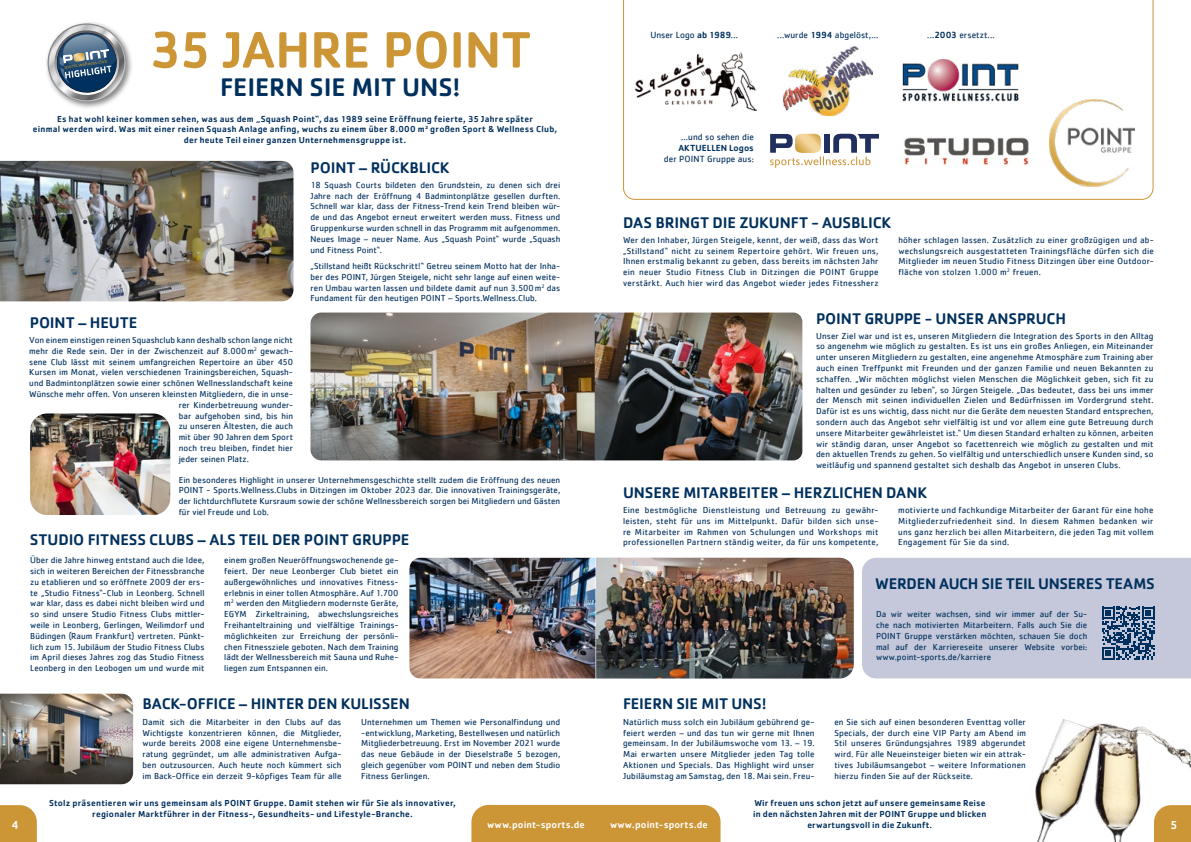
<style>
.page{position:relative;width:1191px;height:842px;background:#fff}
.page>*{position:absolute;margin:0;border:0;box-sizing:border-box;transform-origin:0 0}
.t1{font:500 53.1px "Cachet Std";letter-spacing:-.01em;color:#cc9535}
.t2{font:500 26.4px "Cachet Std";color:#00305d}
.t3{font:500 16px "Cachet Std";letter-spacing:-.01em;color:#00305d}
.t4{font:500 12px "Cachet Std";color:#fff}
.t5{font:500 10px "Cachet Std";letter-spacing:.01em;color:#fff}
.t6{font:9.2px "Cachet";letter-spacing:.005em;color:#00305d}
.t7{font:500 9.2px "Cachet Std";letter-spacing:.01em;color:#00305d}
.t8{font:9px/10.8px "Cachet";letter-spacing:.005em;color:#00305d;text-align:justify}
.t9{font:500 9px/10.8px "Cachet Std";letter-spacing:.025em;color:#00305d;text-align:center}
.s1{font-family:"Cachet Std";font-weight:500}
</style>
<div class="page">
<img style="left:409px;top:558px;width:444px;height:120px">
<img style="left:0;top:161px;width:293px;height:140px">
<img style="left:0;top:694px;width:133px;height:90px">
<img style="left:310px;top:313px;width:492px;height:147px">
<svg style="left:0;top:805px;width:37px;height:37px"></svg>
<div style="left:471px;top:805px;width:249px;height:37px;background:#cc9535"></div>
<div style="left:44px;top:20px;width:89px;height:89px;background:#000;opacity:.5"></div>
<svg style="left:45px;top:23px;width:84px;height:81px"></svg>
<img style="left:30px;top:413px;width:140px;height:102px">
<svg style="left:623px;top:0;width:530px;height:200px"></svg>
<div style="left:862px;top:558px;width:329px;height:120px;background:#c4c8da"></div>
<img style="left:1008px;top:674px;width:183px;height:168px">
<h1 class="t1" style="left:149px;top:17px;width:384px">35 JAHRE POINT</h1>
<h2 class="t2" style="left:220px;top:71px;width:242px">FEIERN SIE MIT UNS!</h2>
<p class="t9" style="left:33px;top:113px;width:526px">Es hat wohl keiner kommen sehen, was aus dem „Squash Point“, das 1989 seine Eröffnung feierte, 35 Jahre später<br>einmal werden wird. Was mit einer reinen Squash Anlage anfing, wuchs zu einem über 8.000 m² großen Sport &amp; Wellness Club, der heute Teil einer ganzen Unternehmensgruppe ist.</p>
<h3 class="t3" style="left:310px;top:157px;width:141px">POINT – RÜCKBLICK</h3>
<h3 class="t3" style="left:30px;top:313px;width:109px">POINT – HEUTE</h3>
<p class="t8" style="left:310px;top:179px;width:251px">18 Squash Courts bildeten den Grundstein, zu denen sich drei Jahre nach der Eröffnung 4 Badmintonplätze gesellen durften.<br>Schnell war klar, dass der Fitness-Trend kein Trend bleiben wür&shy;de und das Angebot erneut erweitert werden muss. Fitness und Gruppenkurse wurden schnell in das Programm mit aufgenommen.<br>Neues Image – neuer Name. Aus „Squash Point“ wurde „Squash und Fitness Point“.</p>
<p class="t8" style="left:310px;top:260px;width:251px">„Stillstand heißt Rückschritt!“ Getreu seinem Motto hat der Inha&shy;ber des POINT, Jürgen Steigele, nicht sehr lange auf einen weite&shy;ren Umbau warten lassen und bildete damit auf nun 3.500m<sup>2</sup> das Fundament für den heutigen POINT – Sports.Wellness.Club.</p>
<p class="t8" style="left:29px;top:334px;width:265px">Von einem einstigen reinen Squashclub kann deshalb schon lange nicht</p>
<p class="t8" style="left:29px;top:345px;width:265px">mehr die Rede sein. Der in der Zwischenzeit auf 8.000m<sup>2</sup> gewach-</p>
<p class="t8" style="left:29px;top:356px;width:265px">sene Club lässt mit seinem umfangreichen Repertoire an über 450</p>
<p class="t8" style="left:29px;top:367px;width:265px">Kursen im Monat, vielen verschiedenen Trainingsbereichen, Squash-</p>
<p class="t8" style="left:29px;top:378px;width:265px">und Badmintonplätzen sowie einer schönen Wellnesslandschaft keine</p>
<p class="t8" style="left:29px;top:388px;width:265px">Wünsche mehr offen. Von unseren kleinsten Mitgliedern, die in unse-</p>
<p class="t8" style="left:179px;top:399px;width:116px">rer Kinderbetreuung wunder-</p>
<p class="t8" style="left:179px;top:410px;width:116px">bar aufgehoben sind, bis hin</p>
<p class="t8" style="left:179px;top:421px;width:116px">zu unseren Ältesten, die auch</p>
<p class="t8" style="left:179px;top:432px;width:116px">mit über 90 Jahren dem Sport</p>
<p class="t8" style="left:179px;top:442px;width:116px">noch treu bleiben, findet hier</p>
<p class="t8" style="left:179px;top:453px;width:72px">jeder seinen Platz.</p>
<p class="t8" style="left:179px;top:474px;width:383px">Ein besonderes Highlight in unserer Unternehmensgeschichte stellt zudem die Eröffnung des neuen POINT - Sports.Wellness.Clubs in Ditzingen im Oktober 2023 dar. Die innovativen Trainingsgeräte, der lichtdurchflutete Kursraum sowie der schöne Wellnessbereich sorgen bei Mitgliedern und Gästen für viel Freude und Lob.</p>
<h3 class="t3" style="left:30px;top:530px;width:381px">STUDIO FITNESS CLUBS – ALS TEIL DER POINT GRUPPE</h3>
<p class="t8" style="left:30px;top:555px;width:176px">Über die Jahre hinweg entstand auch die Idee, sich in weiteren Bereichen der Fitnessbranche zu etablieren und so eröffnete 2009 der ers&shy;te „Studio Fitness“-Club in Leonberg. Schnell war klar, dass es dabei nicht bleiben wird und so sind unsere Studio Fitness Clubs mittler&shy;weile in Leonberg, Gerlingen, Weilimdorf und Büdingen (Raum Frankfurt) vertreten. Pünkt&shy;lich zum 15. Jubiläum der Studio Fitness Clubs im April dieses Jahres zog das Studio Fitness Leonberg in den Leobogen um und wurde mit</p>
<p class="t8" style="left:224px;top:555px;width:176px">einem großen Neueröffnungswochenende ge&shy;feiert. Der neue Leonberger Club bietet ein außergewöhnliches und innovatives Fitness&shy;erlebnis in einer tollen Atmosphäre. Auf 1.700 m<sup>2</sup> werden den Mitgliedern modernste Geräte, EGYM Zirkeltraining, abwechslungsreiches Freihanteltraining und vielfältige Trainings&shy;möglichkeiten zur Erreichung der persönli&shy;chen Fitnessziele geboten. Nach dem Training lädt der Wellnessbereich mit Sauna und Ruhe&shy;liegen zum Entspannen ein.</p>
<p class="t6" style="left:650px;top:29px;width:89px">Unser Logo <span class="s1">ab 1989</span>...</p>
<p class="t6" style="left:777px;top:29px;width:103px">...wurde <span class="s1">1994</span> abgelöst,...</p>
<p class="t6" style="left:927px;top:29px;width:69px">...<span class="s1">2003</span> ersetzt...</p>
<p class="t6" style="left:681px;top:132px;width:74px">...und so sehen die</p>
<p class="t7" style="left:678px;top:142px;width:77px">AKTUELLEN Logos</p>
<p class="t6" style="left:664px;top:154px;width:91px">der POINT Gruppe aus:</p>
<h3 class="t3" style="left:623px;top:212px;width:270px">DAS BRINGT DIE ZUKUNFT - AUSBLICK</h3>
<p class="t8" style="left:623px;top:234px;width:257px">Wer den Inhaber, Jürgen Steigele, kennt, der weiß, dass das Wort „Stillstand“ nicht zu seinem Repertoire gehört. Wir freuen uns, Ihnen erstmalig bekannt zu geben, dass bereits im nächsten Jahr ein neuer Studio Fitness Club in Ditzingen die POINT Gruppe verstärkt. Auch hier wird das Angebot wieder jedes Fitnessherz</p>
<p class="t8" style="left:898px;top:234px;width:257px">höher schlagen lassen. Zusätzlich zu einer großzügigen und ab&shy;wechslungsreich ausgestatteten Trainingsfläche dürfen sich die Mitglieder im neuen Studio Fitness Ditzingen über eine Outdoor&shy;fläche von stolzen 1.000 m<sup>2</sup> freuen.</p>
<h3 class="t3" style="left:816px;top:308px;width:251px">POINT GRUPPE - UNSER ANSPRUCH</h3>
<p class="t8" style="left:816px;top:330px;width:339px">Unser Ziel war und ist es, unseren Mitgliedern die Integration des Sports in den Alltag so angenehm wie möglich zu gestalten. Es ist uns ein großes Anliegen, ein Miteinander unter unseren Mitgliedern zu gestalten, eine angenehme Atmosphäre zum Training aber auch einen Treffpunkt mit Freunden und der ganzen Familie und neuen Bekannten zu schaffen. „Wir möchten möglichst vielen Menschen die Möglichkeit geben, sich fit zu halten und gesünder zu leben“, so Jürgen Steigele. „Das bedeutet, dass bei uns immer der Mensch mit seinen individuellen Zielen und Bedürfnissen im Vordergrund steht.<br>Dafür ist es uns wichtig, dass nicht nur die Geräte dem neuesten Standard entsprechen, sondern auch das Angebot sehr vielfältig ist und vor allem eine gute Betreuung durch unsere Mitarbeiter gewährleistet ist.“ Um diesen Standard erhalten zu können, arbeiten wir ständig daran, unser Angebot so facettenreich wie möglich zu gestalten und mit den aktuellen Trends zu gehen. So vielfältig und unterschiedlich unsere Kunden sind, so weitläufig und spannend gestaltet sich deshalb das Angebot in unseren Clubs.</p>
<p class="t8" style="left:623px;top:504px;width:257px">Eine bestmögliche Dienstleistung und Betreuung zu gewähr&shy;leisten, steht für uns im Mittelpunkt. Dafür bilden sich unse&shy;re Mitarbeiter im Rahmen von Schulungen und Workshops mit professionellen Partnern ständig weiter, da für uns kompetente,</p>
<p class="t8" style="left:898px;top:504px;width:257px">motivierte und fachkundige Mitarbeiter der Garant für eine hohe Mitgliederzufriedenheit sind. In diesem Rahmen bedanken wir uns ganz herzlich bei allen Mitarbeitern, die jeden Tag mit vollem Engagement für Sie da sind.</p>
<h3 class="t3" style="left:623px;top:483px;width:305px">UNSERE MITARBEITER – HERZLICHEN DANK</h3>
<h3 class="t3" style="left:875px;top:573px;width:281px">WERDEN AUCH SIE TEIL UNSERES TEAMS</h3>
<p class="t8" style="left:876px;top:609px;width:213px">Da wir weiter wachsen, sind wir immer auf der Su&shy;che nach motivierten Mitarbeitern. Falls auch Sie die POINT Gruppe verstärken möchten, schauen Sie doch mal auf der Karriereseite unserer Website vorbei: www.point-sports.de/karriere</p>
<h3 class="t3" style="left:142px;top:694px;width:269px">BACK-OFFICE – HINTER DEN KULISSEN</h3>
<h3 class="t3" style="left:623px;top:694px;width:145px">FEIERN SIE MIT UNS!</h3>
<p class="t8" style="left:142px;top:716px;width:200px">Damit sich die Mitarbeiter in den Clubs auf das Wichtigste konzentrieren können, die Mitglieder, wurde bereits 2008 eine eigene Unternehmensbe&shy;ratung gegründet, um alle administrativen Aufga&shy;ben outzusourcen. Auch heute noch kümmert sich im Back-Office ein derzeit 9-köpfiges Team für alle</p>
<p class="t8" style="left:361px;top:716px;width:200px">Unternehmen um Themen wie Personalfindung und -entwicklung, Marketing, Bestellwesen und natürlich Mitgliederbetreuung. Erst im November 2021 wurde das neue Gebäude in der Dieselstraße 5 bezogen, gleich gegenüber vom POINT und neben dem Studio Fitness Gerlingen.</p>
<p class="t8" style="left:623px;top:716px;width:193px">Natürlich muss solch ein Jubiläum gebührend ge&shy;feiert werden – und das tun wir gerne mit Ihnen gemeinsam. In der Jubiläumswoche vom 13. – 19.<br>Mai erwarten unsere Mitglieder jeden Tag tolle Aktionen und Specials. Das Highlight wird unser Jubiläumstag am Samstag, den 18. Mai sein. Freu-</p>
<p class="t8" style="left:834px;top:716px;width:193px">en Sie sich auf einen besonderen Eventtag voller Specials, der durch eine VIP Party am Abend im Stil unseres Gründungsjahres 1989 abgerundet wird. Für alle Neueinsteiger bieten wir ein attrak&shy;tives Jubiläumsangebot – weitere Informationen hierzu finden Sie auf der Rückseite.</p>
<p class="t9" style="left:49px;top:798px;width:408px">Stolz präsentieren wir uns gemeinsam als POINT Gruppe. Damit stehen wir für Sie als innovativer, regionaler Marktführer in der Fitness-, Gesundheits- und Lifestyle-Branche.</p>
<p class="t9" style="left:753px;top:798px;width:235px">Wir freuen uns schon jetzt auf unsere gemeinsame Reise in den nächsten Jahren mit der POINT Gruppe und blicken erwartungsvoll in die Zukunft.</p>
<h3 class="t4" style="left:11px;top:818px;width:9px">4</h3>
<p class="t5" style="left:487px;top:818px;width:99px">www.point-sports.de</p>
<p class="t5" style="left:610px;top:818px;width:99px">www.point-sports.de</p>
<h3 class="t4" style="left:1170px;top:818px;width:9px">5</h3>
</div>
